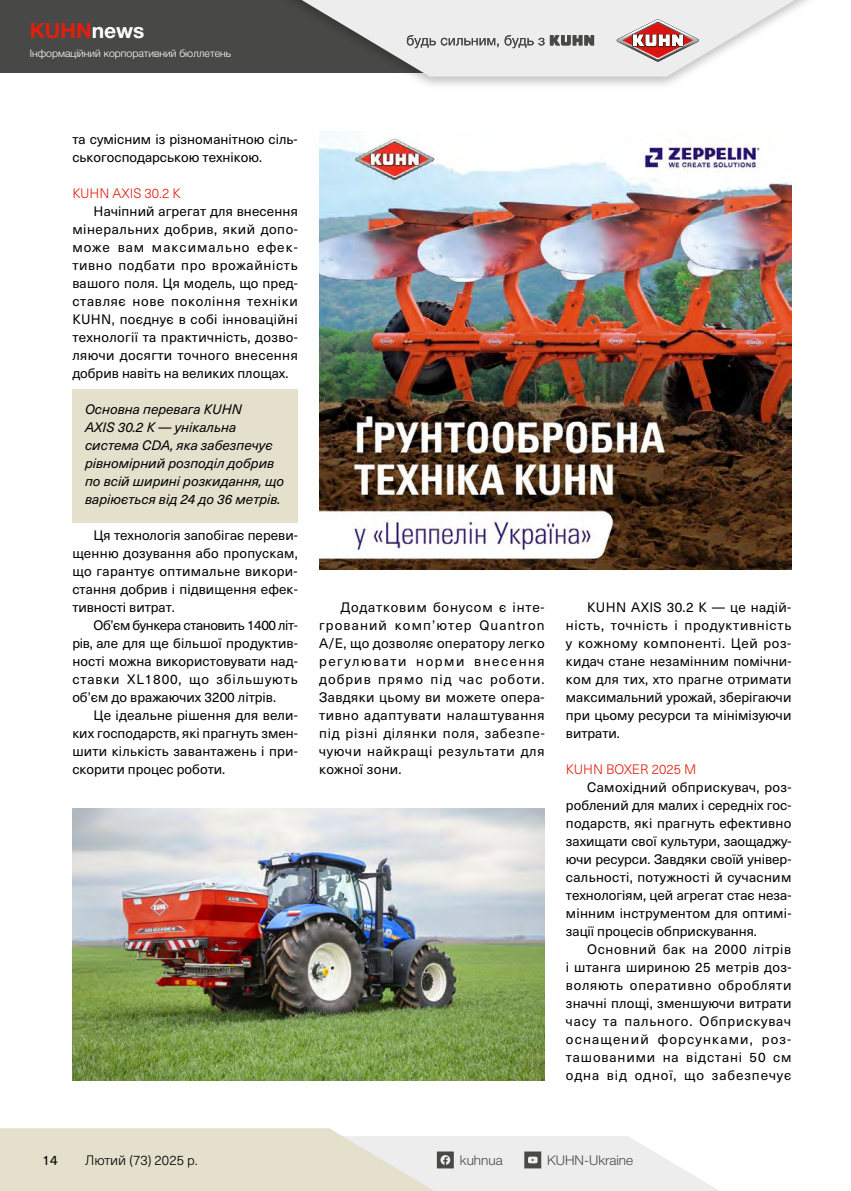
<style>
.page{position:relative;width:851px;height:1191px;background:#fff}
.page>*{position:absolute;margin:0;border:0;box-sizing:border-box;transform-origin:0 0}
.t1{font:700 21px "Helvetica Neue Cyr";color:#e41e0f}
.t2{font:13.5px/18px "Neue Haas Unica W1 G";letter-spacing:.005em;color:#000;text-align:justify}
.t3{font:italic 13.5px/18px "Neue Haas Unica W1 G";color:#000}
.t4{font:300 13.5px "Neue Haas Unica W1 G";color:#e41e0f}
.t5{font:300 13.5px "Helvetica Neue Cyr";color:#484847}
.t6{font:300 13.5px "Neue Haas Unica W1 G";color:#000}
.t7{font:300 10.5px "Helvetica Neue Cyr";color:#fff}
.s1{color:#fff}
</style>
<div class="page">
<div style="left:72px;top:389px;width:226px;height:133px;background:#e4e0cc"></div>
<img style="left:72px;top:808px;width:472px;height:272px">
<img style="left:319px;top:132px;width:472px;height:438px">
<svg style="left:0;top:1128px;width:719px;height:63px;background:#e9e6dc"></svg>
<div style="left:0;top:0;width:607px;height:72px;background:#484847"></div>
<img style="left:217px;top:72px;width:464px;height:14px">
<svg style="left:266px;top:0;width:543px;height:77px;fill:#eeedee"></svg>
<svg style="left:616px;top:19px;width:83px;height:43px;background:#d4adac"></svg>
<svg style="left:407px;top:35px;width:91px;height:13px"></svg>
<svg style="left:504px;top:35px;width:40px;height:13px"></svg>
<svg style="left:550px;top:35px;width:44px;height:10px"></svg>
<h1 class="t1" style="left:30px;top:19px;width:116px">KUHN<span class="s1">news</span></h1>
<p class="t7" style="left:30px;top:47px;width:203px">Інформаційний корпоративний бюллетень</p>
<p class="t2" style="left:72px;top:129px;width:227px">та сумісним із різноманітною сіль&shy;ськогосподарською технікою.</p>
<p class="t4" style="left:72px;top:183px;width:110px">KUHN AXIS 30.2 K</p>
<p class="t2" style="left:72px;top:201px;width:227px;text-indent:21px">Начіпний агрегат для внесення мінеральних добрив, який допо&shy;може вам максимально ефек&shy;тивно подбати про врожайність вашого поля. Ця модель, що пред&shy;ставляє нове покоління техніки KUHN, поєднує в собі інноваційні технології та практичність, дозво&shy;ляючи досягти точного внесення добрив навіть на великих площах.</p>
<p class="t3" style="left:85px;top:399px;width:200px">Основна перевага KUHN<br>AXIS 30.2 K — унікальна система CDA, яка забезпечує рівномірний розподіл добрив по всій ширині розкидання, що варіюється від 24 до 36 метрів.</p>
<p class="t2" style="left:72px;top:525px;width:227px;text-indent:21px">Ця технологія запобігає переви&shy;щенню дозування або пропускам, що гарантує оптимальне викори&shy;стання добрив і підвищення ефек&shy;тивності витрат.</p>
<p class="t2" style="left:72px;top:615px;width:227px;text-indent:21px">Об’єм бункера становить 1400 літ&shy;рів, але для ще більшої продуктив&shy;ності можна використовувати над&shy;ставки XL1800, що збільшують об’єм до вражаючих 3200 літрів.</p>
<p class="t2" style="left:72px;top:705px;width:227px;text-indent:21px">Це ідеальне рішення для вели&shy;ких господарств, які прагнуть змен&shy;шити кількість завантажень і при&shy;скорити процес роботи.</p>
<p class="t2" style="left:319px;top:597px;width:227px;text-indent:21px">Додатковим бонусом є інте&shy;грований комп’ютер Quantron A/E, що дозволяє оператору легко регулювати норми внесення добрив прямо під час роботи.<br>Завдяки цьому ви можете опера&shy;тивно адаптувати налаштування під різні ділянки поля, забезпе&shy;чуючи найкращі результати для кожної зони.</p>
<p class="t2" style="left:566px;top:597px;width:227px;text-indent:21px">KUHN AXIS 30.2 K — це надій&shy;ність, точність і продуктивність у кожному компоненті. Цей роз&shy;кидач стане незамінним помічни&shy;ком для тих, хто прагне отримати максимальний урожай, зберігаючи при цьому ресурси та мінімізуючи витрати.</p>
<p class="t4" style="left:566px;top:759px;width:132px">KUHN BOXER 2025 M</p>
<p class="t2" style="left:566px;top:777px;width:227px;text-indent:21px">Cамохідний обприскувач, роз&shy;роблений для малих і середніх гос&shy;подарств, які прагнуть ефективно захищати свої культури, заощаджу&shy;ючи ресурси. Завдяки своїй універ&shy;сальності, потужності й сучасним технологіям, цей агрегат стає неза&shy;мінним інструментом для оптимі&shy;зації процесів обприскування.</p>
<p class="t2" style="left:566px;top:939px;width:227px;text-indent:21px">Основний бак на 2000 літрів і штанга шириною 25 метрів доз&shy;воляють оперативно обробляти значні площі, зменшуючи витрати часу та пального. Обприскувач оснащений форсунками, роз&shy;ташованими на відстані 50 см одна від одної, що забезпечує</p>
<p class="t2" style="left:43px;top:1150px;width:17px">14</p>
<p class="t6" style="left:85px;top:1150px;width:114px">Лютий (73) 2025 р.</p>
<p class="t5" style="left:460px;top:1152px;width:44px">kuhnua</p>
<p class="t5" style="left:547px;top:1152px;width:88px">KUHN-Ukraine</p>
</div>
